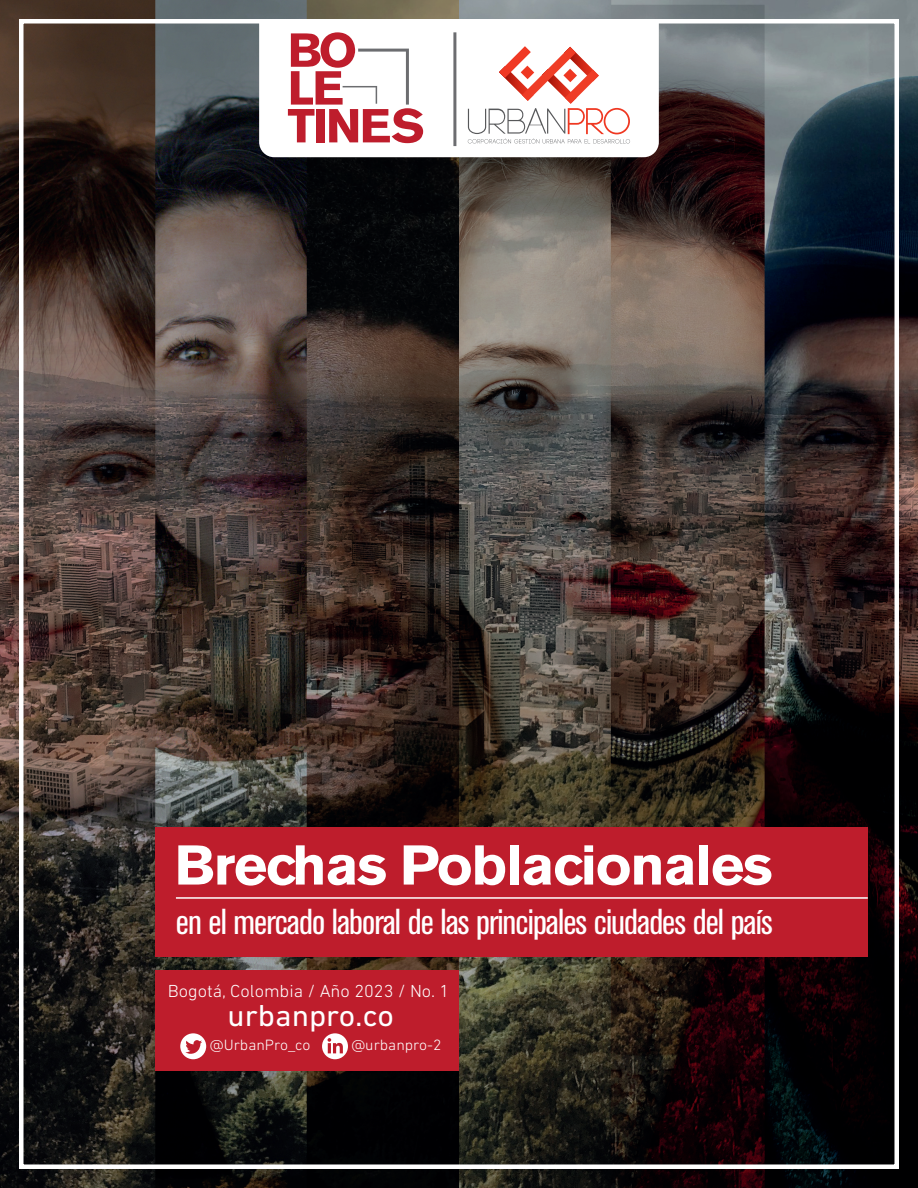
<style>
.page{position:relative;width:918px;height:1188px;background:#fff}
.page>*{position:absolute;margin:0;border:0;box-sizing:border-box;transform-origin:0 0}
.t1{font:700 55.5px "Akzidenz Grotesk BE";letter-spacing:-.025em;color:#fff;scale:1.04 1}
.t2{font:condensed 35.7px "Akzidenz Grotesk BE";letter-spacing:-.025em;color:#fff;scale:1.04 1}
.t3{font:30.9px "DIN Next LT Pro";color:#fff;scale:1.04 1}
.t4{font:300 17.7px "DIN Next LT Pro";color:#fff;scale:1.04 1}
.t5{font:300 15.15px "DIN Next LT Pro";color:#fff;scale:1.04 1}
</style>
<div class="page">
<img style="left:0;top:0;width:918px;height:1188px">
<svg style="left:259px;top:21px;width:400px;height:136px"></svg>
<svg style="left:468px;top:46px;width:162px;height:97px"></svg>
<hr style="left:453px;top:32px;width:3px;height:114px;background:#6c6d70">
<svg style="left:288px;top:32px;width:135px;height:111px"></svg>
<div style="left:155px;top:827px;width:713px;height:129px;background:#be1d2c"></div>
<div style="left:155px;top:970px;width:304px;height:100px;background:#be1d2c"></div>
<hr style="left:176px;top:897px;width:692px;height:2px;background:#fff">
<svg style="left:180px;top:1033px;width:26px;height:26px"></svg>
<svg style="left:322px;top:1033px;width:26px;height:26px"></svg>
<h1 class="t1" style="left:174px;top:833px;width:577px">Brechas Poblacionales</h1>
<p class="t2" style="left:176px;top:901px;width:575px">en el mercado laboral de las principales ciudades del país</p>
<p class="t4" style="left:168px;top:981px;width:272px">Bogotá, Colombia / Año 2023 / No. 1</p>
<p class="t3" style="left:228px;top:997px;width:161px">urbanpro.co</p>
<p class="t5" style="left:210px;top:1036px;width:98px">@UrbanPro_co</p>
<p class="t5" style="left:351px;top:1036px;width:88px">@urbanpro-2</p>
</div>
